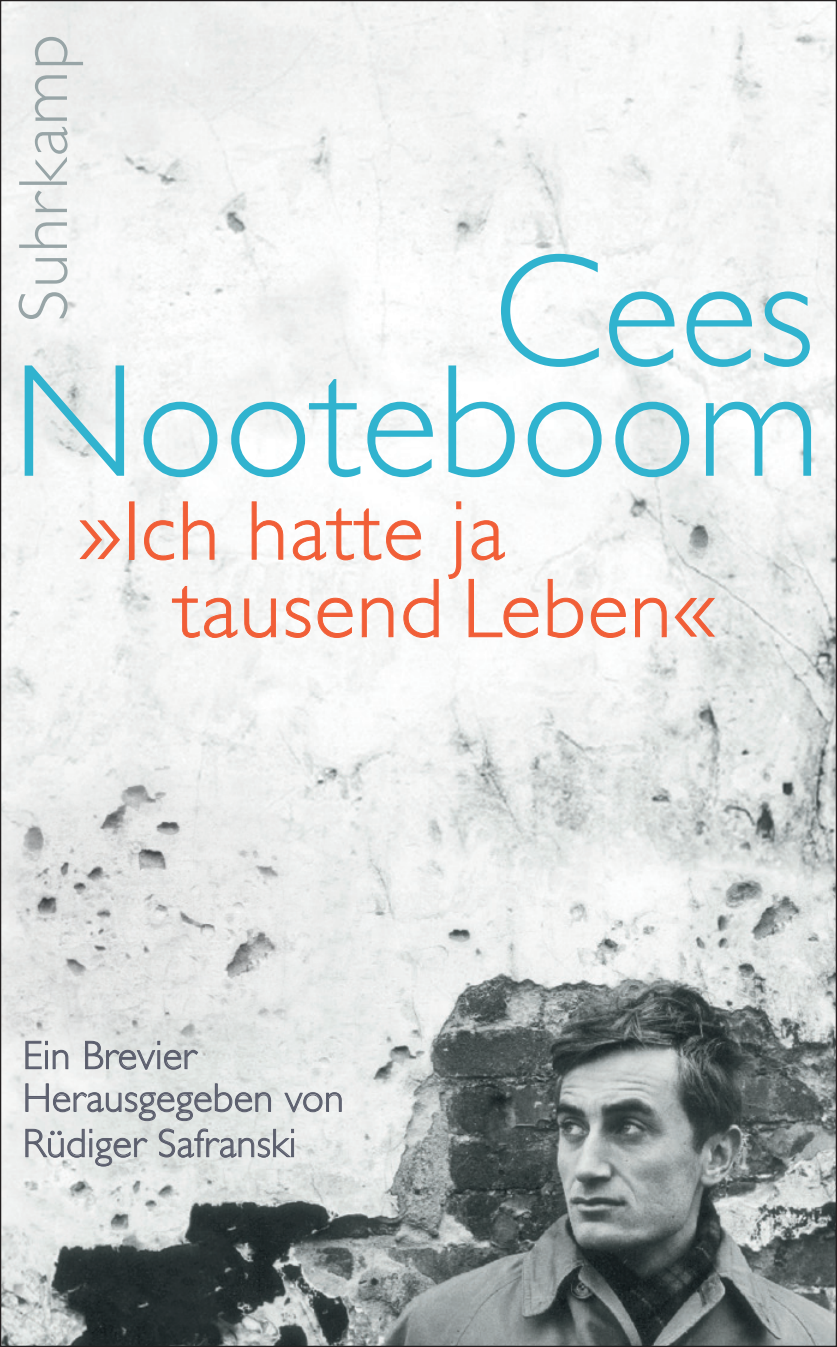
<style>
.page{position:relative;width:837px;height:1347px;background:#fff}
.page>*{position:absolute;margin:0;border:0;box-sizing:border-box;transform-origin:0 0}
.t1{font:300 161.5px "Gill Sans";color:#30b3cf}
.t2{font:300 84px/77.5px "Gill Sans";letter-spacing:.025em;color:#f15e37}
.t3{font:300 70px "Gill Sans";letter-spacing:.02em;color:#98a5a7}
.t4{font:300 40px/44px "Gill Sans";letter-spacing:.01em;color:#5b5e6d}
</style>
<div class="page">
<img style="left:2px;top:2px;width:832px;height:1342px">
<img style="left:2px;top:748px;width:337px;height:315px">
<svg style="left:78px;top:520px;width:43px;height:40px"></svg>
<div style="left:129px;top:501px;width:5px;height:58px;border:1px solid #f15e37"></div>
<svg style="left:143px;top:519px;width:31px;height:42px"></svg>
<svg style="left:182px;top:501px;width:33px;height:59px"></svg>
<svg style="left:251px;top:501px;width:33px;height:59px"></svg>
<svg style="left:292px;top:507px;width:129px;height:54px"></svg>
<svg style="left:447px;top:501px;width:14px;height:78px"></svg>
<svg style="left:471px;top:519px;width:34px;height:42px"></svg>
<svg style="left:171px;top:585px;width:105px;height:53px"></svg>
<svg style="left:285px;top:597px;width:26px;height:41px"></svg>
<svg style="left:317px;top:597px;width:36px;height:41px"></svg>
<svg style="left:361px;top:597px;width:33px;height:40px"></svg>
<svg style="left:402px;top:578px;width:37px;height:60px"></svg>
<svg style="left:468px;top:578px;width:70px;height:60px"></svg>
<svg style="left:547px;top:578px;width:36px;height:60px"></svg>
<svg style="left:590px;top:597px;width:36px;height:41px"></svg>
<svg style="left:634px;top:597px;width:33px;height:40px"></svg>
<svg style="left:673px;top:597px;width:43px;height:40px"></svg>
<div style="left:469px;top:26px;width:101px;height:120px;background:#f5f6f6"></div>
<div style="left:2px;top:185px;width:133px;height:161px;background:#f6f7f6"></div>
<svg style="left:26px;top:1041px;width:42px;height:28px"></svg>
<svg style="left:85px;top:1041px;width:113px;height:28px;background:#c3c7c9"></svg>
<svg style="left:25px;top:1083px;width:246px;height:38px;background:#cdd1d2"></svg>
<svg style="left:284px;top:1092px;width:57px;height:20px"></svg>
<svg style="left:25px;top:1129px;width:59px;height:28px;background:#c8cacd"></svg>
<svg style="left:90px;top:1138px;width:57px;height:28px;background:#c0c4c6"></svg>
<svg style="left:159px;top:1128px;width:134px;height:29px;background:#c5c8ca"></svg>
<h3 class="t3" style="left:3px;top:322px;width:290px;rotate:-90deg">Suhrkamp</h3>
<h1 class="t1" style="left:493px;top:219px;width:323px">Cees</h1>
<h1 class="t1" style="left:12px;top:329px;width:810px">Nooteboom</h1>
<h2 class="t2" style="left:174px;top:492px;width:543px;text-indent:-95px">»Ich hatte ja tausend Leben«</h2>
<p class="t4" style="left:23px;top:1033px;width:322px">Ein Brevier<br>Herausgegeben von<br>Rüdiger Safranski</p>
</div>
